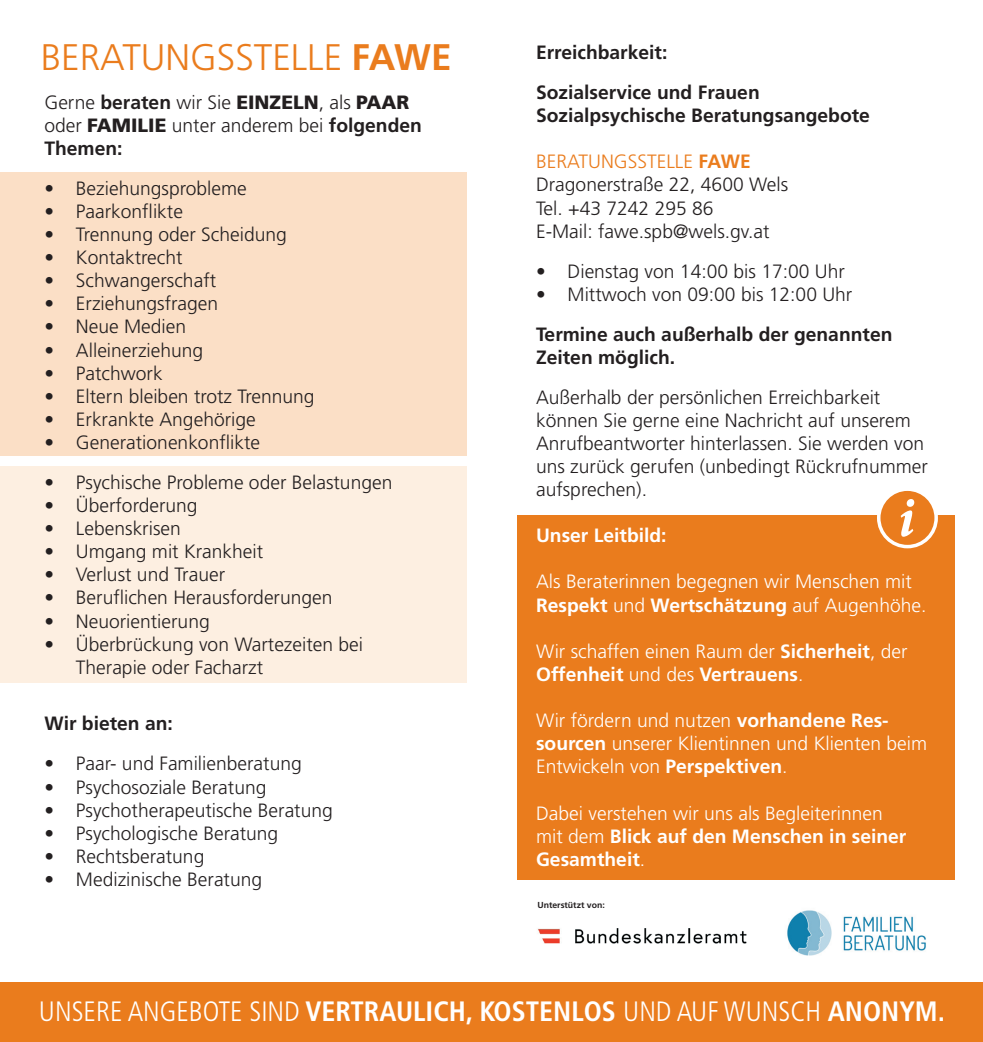
<style>
.page{position:relative;width:983px;height:1042px;background:#fff}
.page>*{position:absolute;margin:0;border:0;box-sizing:border-box;transform-origin:0 0}
.t1{font:300 36.93px "Frutiger LT Std";color:#ea7c1d}
.t2{font:300 condensed 28px "Frutiger LT Std";color:#fff}
.t3{font:300 19.25px/23.1px "Frutiger LT Std";color:#231f20}
.t4{font:300 19.25px/23.1px "Frutiger LT Std";color:#fff}
.t5{font:700 19.25px/39.9px "Frutiger LT Std";color:#231f20}
.t6{font:700 19.25px "Frutiger LT Std";color:#fff}
.t7{font:700 8.75px "Frutiger LT Std";color:#231f20}
.s1{font-weight:700}
.s2{font-weight:900}
.s3{color:#ea7c1d}
.s4{font-weight:700;color:#ea7c1d}
</style>
<div class="page">
<div style="left:0;top:172px;width:466px;height:284px;background:#fbdfc6"></div>
<div style="left:516px;top:515px;width:438px;height:364px;background:#ea7c1d"></div>
<div style="left:0;top:466px;width:466px;height:216px;background:#fdefe1"></div>
<div style="left:0;top:982px;width:982px;height:60px;background:#ea7c1d"></div>
<div style="left:878px;top:489px;width:57px;height:57px;background:#ea7c1d;border-radius:50%"></div>
<div style="left:876px;top:487px;width:61px;height:61px;border:4px solid #fff;border-radius:50%"></div>
<svg style="left:900px;top:499px;width:14px;height:38px"></svg>
<img style="left:537px;top:928px;width:210px;height:16px">
<img style="left:787px;top:910px;width:139px;height:46px">
<h1 class="t1" style="left:41px;top:36px;width:412px">BERATUNGSSTELLE <span class="s1">FAWE</span></h1>
<p class="t3" style="left:44px;top:91px;width:379px">Gerne <span class="s1">beraten</span> wir Sie <span class="s2">EINZELN</span>, als <span class="s2">PAAR </span>oder <span class="s2">FAMILIE</span> unter anderem bei <span class="s1">folgenden<br>Themen:</span></p>
<p class="t3" style="left:44px;top:177px;width:204px">• Beziehungsprobleme</p>
<p class="t3" style="left:44px;top:200px;width:140px">• Paarkonflikte</p>
<p class="t3" style="left:44px;top:223px;width:244px">• Trennung oder Scheidung</p>
<p class="t3" style="left:44px;top:246px;width:140px">• Kontaktrecht</p>
<p class="t3" style="left:44px;top:269px;width:173px">• Schwangerschaft</p>
<p class="t3" style="left:44px;top:292px;width:175px">• Erziehungsfragen</p>
<p class="t3" style="left:44px;top:315px;width:143px">• Neue Medien</p>
<p class="t3" style="left:44px;top:339px;width:160px">• Alleinerziehung</p>
<p class="t3" style="left:44px;top:362px;width:120px">• Patchwork</p>
<p class="t3" style="left:44px;top:385px;width:272px">• Eltern bleiben trotz Trennung</p>
<p class="t3" style="left:44px;top:408px;width:213px">• Erkrankte Angehörige</p>
<p class="t3" style="left:44px;top:431px;width:217px">• Generationenkonflikte</p>
<p class="t3" style="left:44px;top:471px;width:349px">• Psychische Probleme oder Belastungen</p>
<p class="t3" style="left:44px;top:494px;width:155px">• Überforderung</p>
<p class="t3" style="left:44px;top:517px;width:138px">• Lebenskrisen</p>
<p class="t3" style="left:44px;top:540px;width:220px">• Umgang mit Krankheit</p>
<p class="t3" style="left:44px;top:563px;width:182px">• Verlust und Trauer</p>
<p class="t3" style="left:44px;top:586px;width:289px">• Beruflichen Herausforderungen</p>
<p class="t3" style="left:44px;top:609px;width:167px">• Neuorientierung</p>
<p class="t3" style="left:76px;top:633px;width:288px;text-indent:-31px">• Überbrückung von Wartezeiten bei<br>Therapie oder Facharzt</p>
<p class="t5" style="left:44px;top:704px;width:130px">Wir bieten an:</p>
<p class="t3" style="left:44px;top:752px;width:259px">• Paar- und Familienberatung</p>
<p class="t3" style="left:44px;top:775px;width:223px">• Psychosoziale Beratung</p>
<p class="t3" style="left:44px;top:798px;width:290px">• Psychotherapeutische Beratung</p>
<p class="t3" style="left:44px;top:822px;width:235px">• Psychologische Beratung</p>
<p class="t3" style="left:44px;top:845px;width:161px">• Rechtsberatung</p>
<p class="t3" style="left:44px;top:868px;width:219px">• Medizinische Beratung</p>
<p class="t5" style="left:536px;top:32px;width:225px">Erreichbarkeit:<br>Sozialservice und Frauen</p>
<p class="t5" style="left:536px;top:95px;width:335px">Sozialpsychische Beratungsangebote</p>
<p class="t3" style="left:536px;top:150px;width:254px"><span class="s3">BERATUNGSSTELLE</span> <span class="s4">FAWE<br></span>Dragonerstraße 22, 4600 Wels<br>Tel. +43 7242 295 86<br>E-Mail: fawe.spb@wels.gv.at</p>
<p class="t3" style="left:536px;top:260px;width:310px">• Dienstag von 14:00 bis 17:00 Uhr</p>
<p class="t3" style="left:536px;top:283px;width:318px">• Mittwoch von 09:00 bis 12:00 Uhr</p>
<p class="t5" style="left:536px;top:322px;width:358px;line-height:23.1px">Termine auch außerhalb der genannten<br>Zeiten möglich.</p>
<p class="t3" style="left:536px;top:386px;width:393px">Außerhalb der persönlichen Erreichbarkeit können Sie gerne eine Nachricht auf unserem Anrufbeantworter hinterlassen. Sie werden von uns zurück gerufen (unbedingt Rückrufnummer aufsprechen).</p>
<p class="t6" style="left:536px;top:524px;width:132px">Unser Leitbild:</p>
<p class="t4" style="left:536px;top:570px;width:392px">Als Beraterinnen begegnen wir Menschen mit<br><span class="s1">Respekt</span> und <span class="s1">Wertschätzung</span> auf Augenhöhe.</p>
<p class="t4" style="left:536px;top:640px;width:373px">Wir schaffen einen Raum der <span class="s1">Sicherheit</span>, der<br><span class="s1">Offenheit</span> und des <span class="s1">Vertrauens</span>.</p>
<p class="t4" style="left:536px;top:709px;width:392px">Wir fördern und nutzen <span class="s1">vorhandene Res&shy;sourcen</span> unserer Klientinnen und Klienten beim<br>Entwickeln von <span class="s1">Perspektiven</span>.</p>
<p class="t4" style="left:536px;top:801px;width:372px">Dabei verstehen wir uns als Begleiterinnen mit dem <span class="s1">Blick auf den Menschen in seiner<br>Gesamtheit</span>.</p>
<p class="t7" style="left:537px;top:900px;width:69px">Unterstützt von:</p>
<h2 class="t2" style="left:39px;top:995px;width:907px">UNSERE ANGEBOTE SIND <span class="s1">VERTRAULICH, KOSTENLOS</span> UND AUF WUNSCH <span class="s1">ANONYM.</span></h2>
</div>
